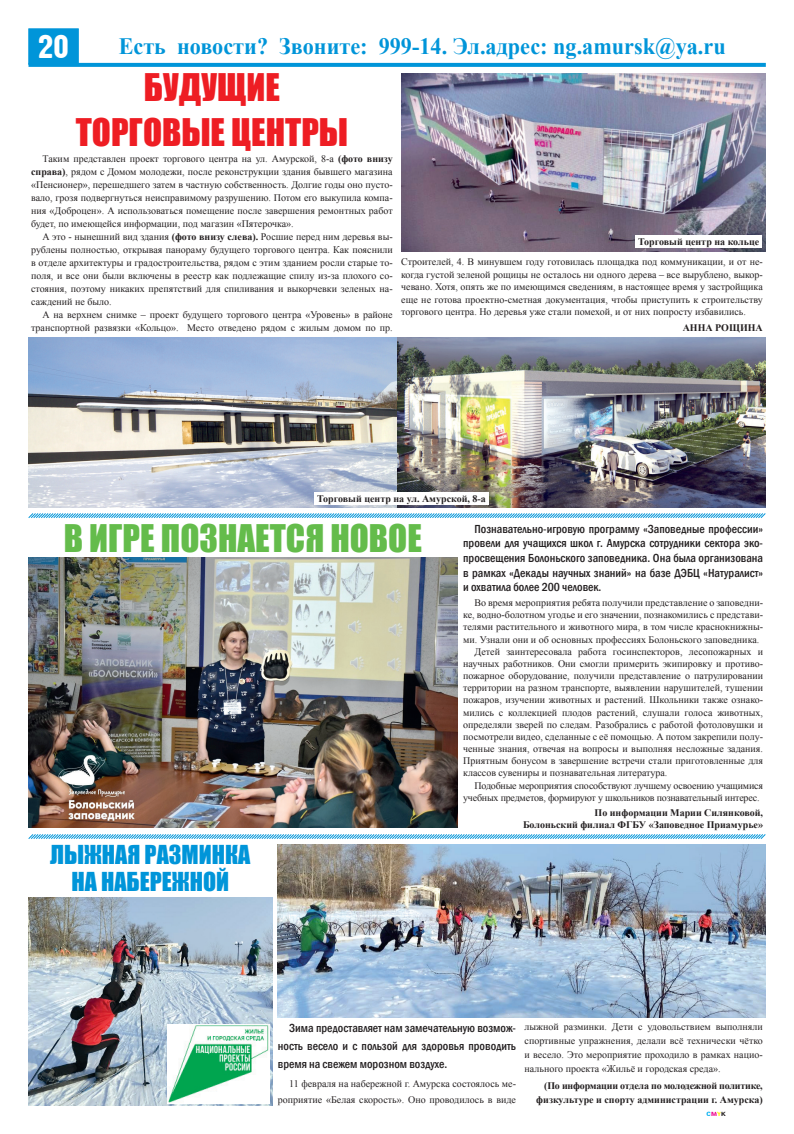
<style>
.page{position:relative;width:794px;height:1134px;background:#fff}
.page>*{position:absolute;margin:0;border:0;box-sizing:border-box;transform-origin:0 0}
.Заголовок_35__Impact{font:35px "Impact";color:#ee1d23}
.Заголовок_35__Impact-2{font:35px "Impact";color:#64bc4b}
.t1{font:33px "Hermes";color:#fff}
.Заголовок_35__Impact-3{font:24px "Impact";color:#0095d9}
.Times_New_Roman{font:700 23.4px "Times New Roman";color:#0095d9;scale:.95 1}
.подводка{font:500 condensed 12px/14.6px "Franklin Gothic";color:#231f20;text-align:justify}
.Times_New_Roman-2{font:10px/12.2px "Times New Roman";color:#231f20;text-align:justify}
.Times_New_Roman-3{font:700 10px "Times New Roman";color:#231f20}
.Times_New_Roman-4{font:10px/12.2px "Times New Roman";letter-spacing:-.02em;color:#231f20}
.Times_New_Roman-5{font:700 10px "Times New Roman";letter-spacing:-.02em;color:#231f20}
.t2{font:700 5.6px "Pragmatica";color:#00aeef;scale:1.07 1}
.s1{font-weight:700}
.s2{color:#ed028c}
.s3{color:#fff101}
.s4{color:#231f20}
</style>
<div class="page">
<div style="left:28px;top:28px;width:51px;height:37px;background:#0095d9;border:1px solid #0095d9"></div>
<svg style="left:29px;top:63px;width:737px;height:4px;background:#0797da"></svg>
<svg style="left:28px;top:834px;width:738px;height:5px;background:#82caec"></svg>
<img style="left:28px;top:897px;width:244px;height:209px">
<img style="left:278px;top:845px;width:487px;height:172px">
<img style="left:28px;top:337px;width:369px;height:170px">
<img style="left:397px;top:337px;width:369px;height:170px">
<div style="left:314px;top:492px;width:175px;height:13px;background:#fff"></div>
<img style="left:401px;top:74px;width:364px;height:178px">
<div style="left:635px;top:235px;width:127px;height:13px;background:#fff"></div>
<svg style="left:28px;top:513px;width:738px;height:5px;background:#83cbec"></svg>
<img style="left:167px;top:1025px;width:102px;height:78px">
<img style="left:28px;top:557px;width:429px;height:271px">
<p class="t1" style="left:38px;top:29px;width:32px">20</p>
<p class="Times_New_Roman" style="left:119px;top:30px;width:640px">Есть новости? Звоните: 999-14. Эл.адрес: ng.amursk@ya.ru</p>
<p class="Заголовок_35__Impact" style="left:144px;top:60px;width:138px">БУДУЩИЕ</p>
<p class="Заголовок_35__Impact" style="left:76px;top:106px;width:274px">ТОРГОВЫЕ ЦЕНТРЫ</p>
<p class="Times_New_Roman-2" style="left:31px;top:152px;width:363px;line-height:13px;text-indent:11px">Таким представлен проект торгового центра на ул. Амурской, 8-а <span class="s1">(фото внизу справа)</span>, рядом с Домом молодежи, после реконструкции здания бывшего магазина «Пенсионер», перешедшего затем в частную собственность. Долгие годы оно пусто&shy;вало, грозя подвергнуться неисправимому разрушению. Потом его выкупила компа&shy;ния «Доброцен». А использоваться помещение после завершения ремонтных работ будет, по имеющейся информации, под магазин «Пятерочка».</p>
<p class="Times_New_Roman-2" style="left:31px;top:230px;width:363px;line-height:13px;text-indent:11px">А это - нынешний вид здания <span class="s1">(фото внизу слева).</span> Росшие перед ним деревья вы&shy;рублены полностью, открывая панораму будущего торгового центра. Как пояснили в отделе архитектуры и градостроительства, рядом с этим зданием росли старые то&shy;поля, и все они были включены в реестр как подлежащие спилу из-за плохого со&shy;стояния, поэтому никаких препятствий для спиливания и выкорчевки зеленых на&shy;саждений не было.</p>
<p class="Times_New_Roman-2" style="left:31px;top:308px;width:363px;line-height:13px;text-align:right">А на верхнем снимке – проект будущего торгового центра «Уровень» в районе транспортной развязки «Кольцо». Место отведено рядом с жилым домом по пр.</p>
<p class="Times_New_Roman-3" style="left:638px;top:235px;width:123px">Торговый центр на кольце</p>
<p class="Times_New_Roman-2" style="left:401px;top:255px;width:363px;line-height:12.6px">Строителей, 4. В минувшем году готовилась площадка под коммуникации, и от не&shy;когда густой зеленой рощицы не осталось ни одного дерева – все вырублено, выкор&shy;чевано. Хотя, опять же по имеющимся сведениям, в настоящее время у застройщика еще не готова проектно-сметная документация, чтобы приступить к строительству торгового центра. Но деревья уже стали помехой, и от них попросту избавились.</p>
<p class="Times_New_Roman-3" style="left:682px;top:320px;width:82px">АННА РОЩИНА</p>
<p class="Times_New_Roman-3" style="left:317px;top:491px;width:170px">Торговый центр на ул. Амурской, 8-а</p>
<p class="Заголовок_35__Impact-2" style="left:64px;top:511px;width:360px">В ИГРЕ ПОЗНАЕТСЯ НОВОЕ</p>
<p class="Заголовок_35__Impact-3" style="left:50px;top:836px;width:201px">ЛЫЖНАЯ РАЗМИНКА</p>
<p class="Заголовок_35__Impact-3" style="left:71px;top:863px;width:159px">НА НАБЕРЕЖНОЙ</p>
<p class="подводка" style="left:463px;top:521px;width:301px;text-indent:11px">Познавательно-игровую программу «Заповедные профессии» провели для учащихся школ г. Амурска сотрудники сектора эко&shy;просвещения Болоньского заповедника. Она была организована в рамках «Декады научных знаний» на базе ДЭБЦ «Натуралист»</p>
<p class="подводка" style="left:463px;top:580px;width:140px">и охватила более 200 человек.</p>
<p class="Times_New_Roman-2" style="left:463px;top:596px;width:301px;text-indent:11px">Во время мероприятия ребята получили представление о заповедни&shy;ке, водно-болотном угодье и его значении, познакомились с представи&shy;телями растительного и животного мира, в том числе краснокнижны&shy;ми. Узнали они и об основных профессиях Болоньского заповедника.</p>
<p class="Times_New_Roman-2" style="left:463px;top:645px;width:301px;text-indent:11px">Детей заинтересовала работа госинспекторов, лесопожарных и научных работников. Они смогли примерить экипировку и противо&shy;пожарное оборудование, получили представление о патрулировании территории на разном транспорте, выявлении нарушителей, тушении пожаров, изучении животных и растений. Школьники также ознако&shy;мились с коллекцией плодов растений, слушали голоса животных, определяли зверей по следам. Разобрались с работой фотоловушки и посмотрели видео, сделанные с её помощью. А потом закрепили полу&shy;ченные знания, отвечая на вопросы и выполняя несложные задания.<br>Приятным бонусом в завершение встречи стали приготовленные для классов сувениры и познавательная литература.</p>
<p class="Times_New_Roman-4" style="left:463px;top:779px;width:301px;text-indent:11px">Подобные мероприятия способствуют лучшему освоению учащимися учебных предметов, формируют у школьников познавательный интерес.</p>
<p class="Times_New_Roman-3" style="left:594px;top:805px;width:170px">По информации Марии Силянковой,</p>
<p class="Times_New_Roman-3" style="left:523px;top:817px;width:241px">Болоньский филиал ФГБУ «Заповедное Приамурье»</p>
<p class="подводка" style="left:278px;top:1018px;width:240px;line-height:18.4px;text-indent:11px">Зима предоставляет нам замечательную возмож&shy;ность весело и с пользой для здоровья проводить время на свежем морозном воздухе.</p>
<p class="Times_New_Roman-2" style="left:278px;top:1075px;width:240px;line-height:16px;text-align:right">11 февраля на набережной г. Амурска состоялось ме&shy;роприятие «Белая скорость». Оно проводилось в виде</p>
<p class="Times_New_Roman-2" style="left:524px;top:1019px;width:240px;line-height:14px">лыжной разминки. Дети с удовольствием выполняли спортивные упражнения, делали всё технически чётко и весело. Это мероприятие проходило в рамках нацио&shy;нального проекта «Жильё и городская среда».</p>
<p class="Times_New_Roman-5" style="left:544px;top:1079px;width:220px">(По информации отдела по молодежной политике,</p>
<p class="Times_New_Roman-3" style="left:536px;top:1093px;width:228px">физкультуре и спорту администрации г. Амурска)</p>
<p class="t2" style="left:706px;top:1111px;width:20px">C<span class="s2">M</span><span class="s3">Y</span><span class="s4">K</span></p>
</div>
